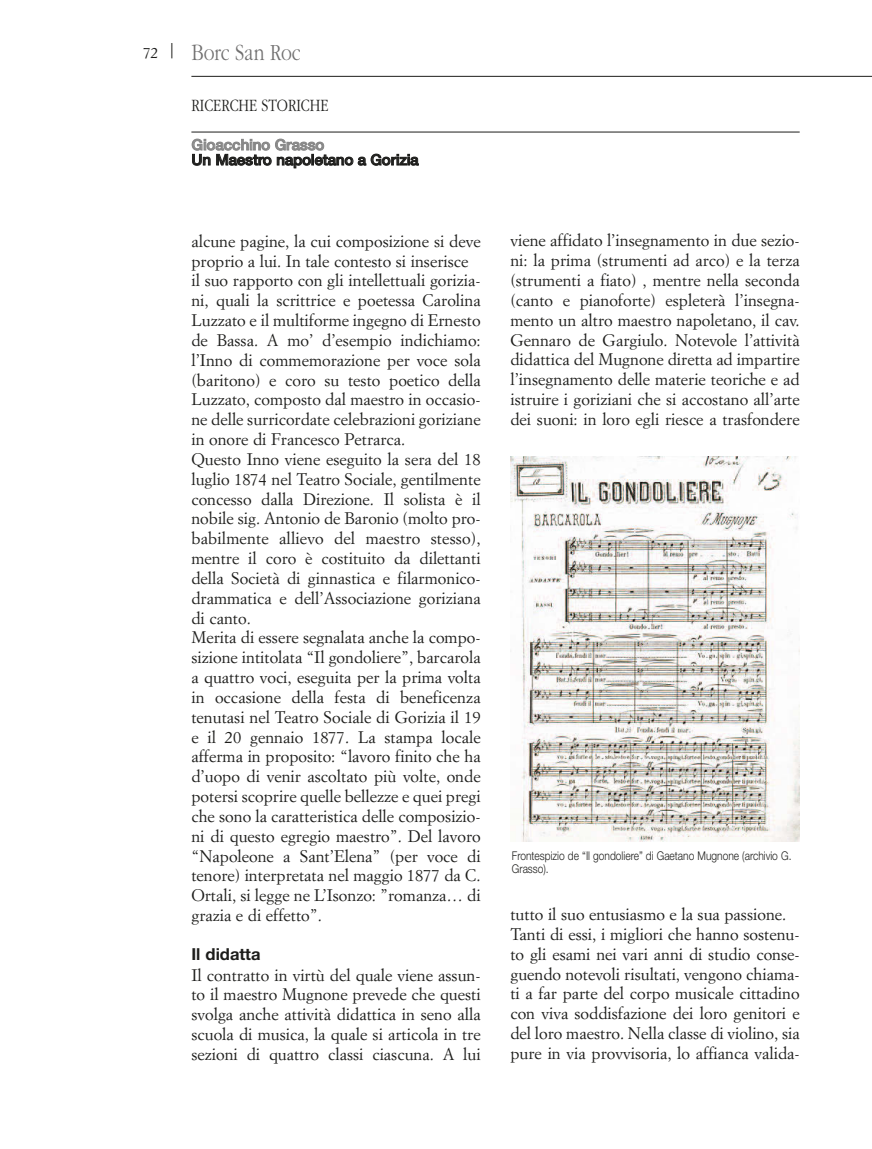
<style>
.page{position:relative;width:872px;height:1149px;background:#fff}
.page>*{position:absolute;margin:0;border:0;box-sizing:border-box;transform-origin:0 0}
.t1{font:300 24px "Aplgaram";color:#706f6f}
.t2{font:300 18px "Aplgaram";color:#1d1d1b}
.t3{font:16.5px/19.8px "Simoncini Garamond";color:#1d1d1b}
.t4{font:700 16.5px "Helvetica Neue";color:#1d1d1b}
.t5{font:15px "Helvetica Medium Yu";letter-spacing:-.005em;color:#1d1d1b}
.t6{font:15px "Helvetica Medium Yu";letter-spacing:-.005em;color:#878787}
.t7{font:15px "Simoncini Garamond";color:#1d1d1b}
.t8{font:300 12px/13.5px "Helvetica Neue";color:#1d1d1b;scale:.85 1}
.s1{font-size:19.5px}
</style>
<div class="page">
<hr style="left:191px;top:76px;width:681px;height:1px;background:#1d1d1b">
<hr style="left:191px;top:132px;width:608px;height:1px;background:#1d1d1b">
<img style="left:510px;top:456px;width:289px;height:385px">
<p class="t7" style="left:143px;top:46px;width:32px">72 <span class="s1">|</span></p>
<h1 class="t1" style="left:191px;top:37px;width:111px">Borc San Roc</h1>
<p class="t2" style="left:191px;top:94px;width:139px">RICERCHE STORICHE</p>
<p class="t6" style="left:191px;top:136px;width:134px">Gioacchino Grasso</p>
<p class="t5" style="left:191px;top:151px;width:228px">Un Maestro napoletano a Gorizia</p>
<p class="t3" style="left:191px;top:232px;width:291px">alcune pagine, la cui composizione si deve proprio a lui. In tale contesto si inserisce il suo rapporto con gli intellettuali gorizia&shy;ni, quali la scrittrice e poetessa Carolina Luzzato e il multiforme ingegno di Ernesto de Bassa. A mo’ d’esempio indichiamo: l’Inno di commemorazione per voce sola (baritono) e coro su testo poetico della Luzzato, composto dal maestro in occasio&shy;ne delle surricordate celebrazioni goriziane in onore di Francesco Petrarca.<br>Questo Inno viene eseguito la sera del 18 luglio 1874 nel Teatro Sociale, gentilmente concesso dalla Direzione. Il solista è il nobile sig. Antonio de Baronio (molto pro&shy;babilmente allievo del maestro stesso), mentre il coro è costituito da dilettanti della Società di ginnastica e filarmonico&shy;drammatica e dell’Associazione goriziana di canto.<br>Merita di essere segnalata anche la compo&shy;sizione intitolata “Il gondoliere”, barcarola a quattro voci, eseguita per la prima volta in occasione della festa di beneficenza tenutasi nel Teatro Sociale di Gorizia il 19 e il 20 gennaio 1877. La stampa locale afferma in proposito: “lavoro finito che ha d’uopo di venir ascoltato più volte, onde potersi scoprire quelle bellezze e quei pregi che sono la caratteristica delle composizio&shy;ni di questo egregio maestro”. Del lavoro “Napoleone a Sant’Elena” (per voce di tenore) interpretata nel maggio 1877 da C.<br>Ortali, si legge ne L’Isonzo: ”romanza… di grazia e di effetto”.</p>
<p class="t4" style="left:191px;top:947px;width:71px">Il didatta</p>
<p class="t3" style="left:191px;top:965px;width:291px;text-align:justify">Il contratto in virtù del quale viene assun&shy;to il maestro Mugnone prevede che questi svolga anche attività didattica in seno alla scuola di musica, la quale si articola in tre sezioni di quattro classi ciascuna. A lui</p>
<p class="t3" style="left:510px;top:232px;width:291px;text-align:justify">viene affidato l’insegnamento in due sezio&shy;ni: la prima (strumenti ad arco) e la terza (strumenti a fiato) , mentre nella seconda (canto e pianoforte) espleterà l’insegna&shy;mento un altro maestro napoletano, il cav.<br>Gennaro de Gargiulo. Notevole l’attività didattica del Mugnone diretta ad impartire l’insegnamento delle materie teoriche e ad istruire i goriziani che si accostano all’arte dei suoni: in loro egli riesce a trasfondere</p>
<p class="t8" style="left:512px;top:848px;width:330px">Frontespizio de “Il gondoliere” di Gaetano Mugnone (archivio G.<br>Grasso).</p>
<p class="t3" style="left:510px;top:905px;width:291px">tutto il suo entusiasmo e la sua passione.<br>Tanti di essi, i migliori che hanno sostenu&shy;to gli esami nei vari anni di studio conse&shy;guendo notevoli risultati, vengono chiama&shy;ti a far parte del corpo musicale cittadino con viva soddisfazione dei loro genitori e del loro maestro. Nella classe di violino, sia pure in via provvisoria, lo affianca valida-</p>
</div>
